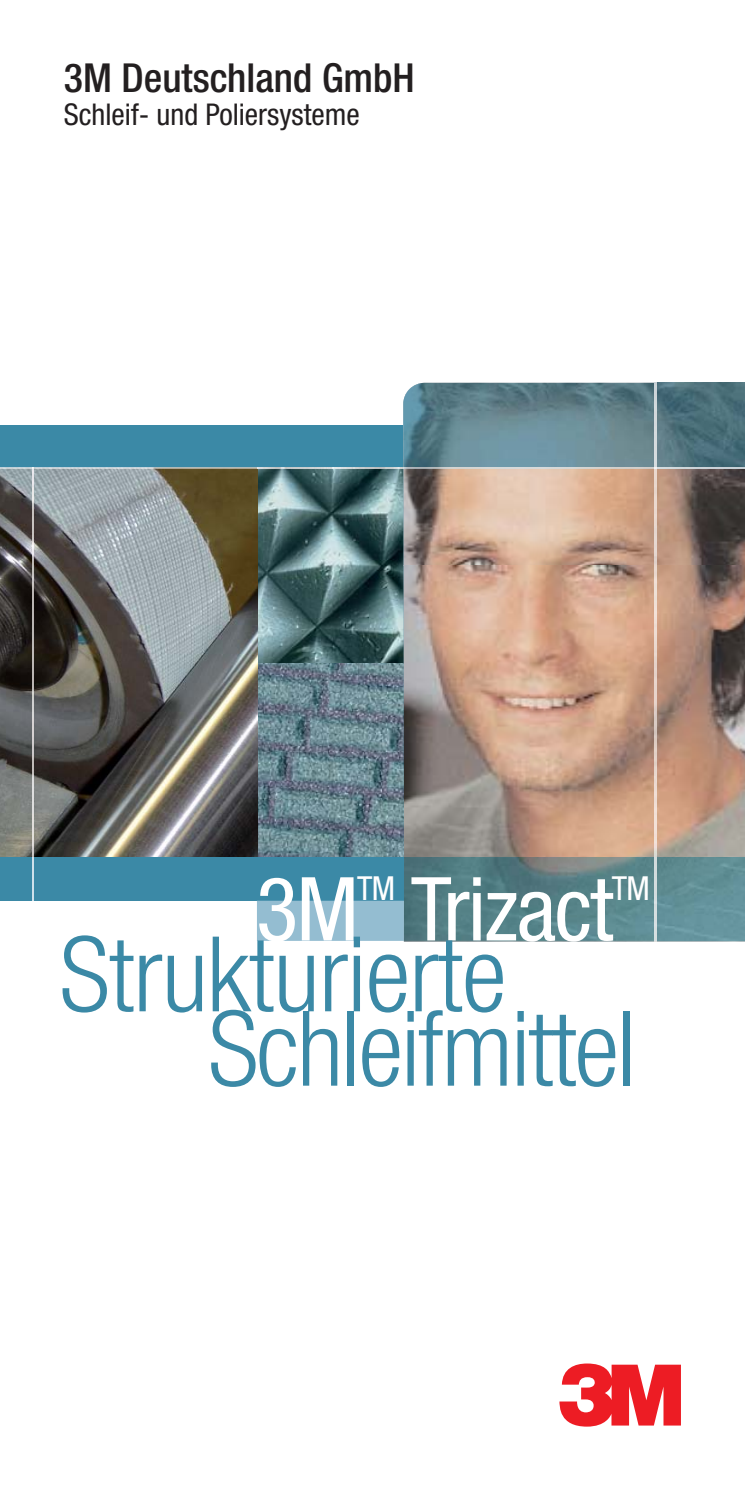
<style>
.page{position:relative;width:745px;height:1489px;background:#fff}
.page>*{position:absolute;margin:0;border:0;box-sizing:border-box;transform-origin:0 0}
.t1{font:300 condensed 104.5px/74.2px "Helvetica Neue";letter-spacing:-.015em;color:#3b89a6}
.t2{font:90px "Logo 3 Mps";color:#ed1c24}
.t3{font:condensed 88.5px "Helvetica Neue";letter-spacing:-.02em;color:#fff}
.t4{font:500 condensed 40px "Helvetica Neue";color:#231f20}
.t5{font:condensed 33.25px "Helvetica Neue";color:#fff}
.t6{font:condensed 30px "Helvetica Neue";color:#231f20}
</style>
<div class="page">
<div style="left:0;top:425px;width:744px;height:475px;background:#3b89a6"></div>
<img style="left:0;top:469px;width:244px;height:387px">
<img style="left:656px;top:383px;width:88px;height:84px">
<img style="left:403px;top:383px;width:251px;height:84px">
<img style="left:0;top:467px;width:244px;height:2px">
<hr style="left:32px;top:856px;width:2px;height:44px;background:#cee1eb">
<img style="left:32px;top:469px;width:2px;height:387px">
<img style="left:654px;top:383px;width:2px;height:84px">
<img style="left:244px;top:467px;width:500px;height:475px">
<p class="t4" style="left:64px;top:64px;width:352px">3M Deutschland GmbH</p>
<p class="t6" style="left:64px;top:103px;width:297px">Schleif- und Poliersysteme</p>
<p class="t3" style="left:256px;top:877px;width:104px">3M</p>
<p class="t5" style="left:357px;top:876px;width:40px">TM</p>
<p class="t3" style="left:410px;top:877px;width:204px">Trizact</p>
<p class="t5" style="left:611px;top:876px;width:40px">TM</p>
<p class="t1" style="left:208px;top:946px;width:429px;text-indent:-148px">Strukturierte<br>Schleifmittel</p>
<p class="t2" style="left:559px;top:1350px;width:144px">3</p>
</div>
